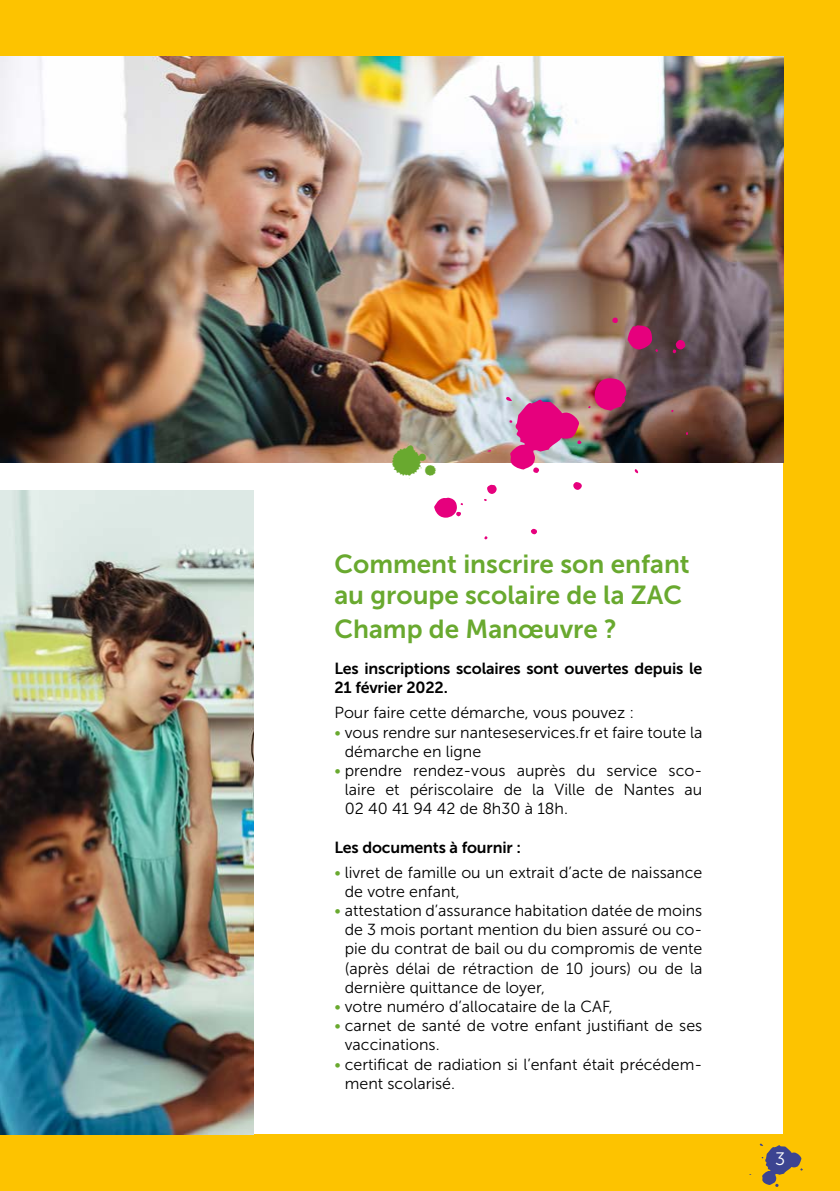
<style>
.page{position:relative;width:840px;height:1191px;background:#fff}
.page>*{position:absolute;margin:0;border:0;box-sizing:border-box;transform-origin:0 0}
.t1{font:46.6px "WC Rhesus B Bta";color:#69a92f}
.t2{font:26px/31.2px "Museo Sans 700";color:#69a92f}
.t3{font:18px "Museo Sans 300";color:#fff}
.t4{font:16px/19.2px "Museo Sans 300";color:#000}
.t5{font:16px/19.2px "Museo Sans 700";letter-spacing:-.01em;color:#000}
.s1{color:#69a92f}
</style>
<div class="page">
<div style="left:0;top:0;width:839px;height:57px;background:#fdc300"></div>
<div style="left:0;top:1134px;width:839px;height:57px;background:#fdc300"></div>
<div style="left:782px;top:0;width:57px;height:1191px;background:#fdc300"></div>
<img style="left:0;top:490px;width:253px;height:644px">
<img style="left:0;top:57px;width:782px;height:405px">
<img style="left:434px;top:317px;width:253px;height:222px">
<svg style="left:749px;top:1143px;width:53px;height:43px"></svg>
<h1 class="t1" style="left:391px;top:433px;width:47px">d</h1>
<h2 class="t2" style="left:334px;top:548px;width:356px">Comment inscrire son enfant au groupe scolaire de la ZAC</h2>
<h2 class="t2" style="left:334px;top:613px;width:284px">Champ de Manœuvre ?</h2>
<p class="t5" style="left:334px;top:659px;width:369px">Les inscriptions scolaires sont ouvertes depuis le<br>21 février 2022.</p>
<p class="t4" style="left:334px;top:703px;width:301px">Pour faire cette démarche, vous pouvez :</p>
<p class="t4" style="left:344px;top:722px;width:359px;text-indent:-10px"><span class="s1">•</span> vous rendre sur nanteseservices.fr et faire toute la démarche en ligne</p>
<p class="t4" style="left:344px;top:761px;width:359px;text-align:justify;text-indent:-10px"><span class="s1">•</span> prendre rendez-vous auprès du service sco&shy;laire et périscolaire de la Ville de Nantes au 02 40 41 94 42 de 8h30 à 18h.</p>
<p class="t5" style="left:334px;top:837px;width:188px">Les documents à fournir :</p>
<p class="t4" style="left:344px;top:862px;width:359px;text-indent:-10px"><span class="s1">•</span> livret de famille ou un extrait d’acte de naissance de votre enfant,</p>
<p class="t4" style="left:344px;top:901px;width:359px;text-align:justify;text-indent:-10px"><span class="s1">•</span> attestation d’assurance habitation datée de moins de 3 mois portant mention du bien assuré ou co&shy;pie du contrat de bail ou du compromis de vente (après délai de rétraction de 10 jours) ou de la dernière quittance de loyer,</p>
<p class="t4" style="left:334px;top:997px;width:280px"><span class="s1">•</span> votre numéro d’allocataire de la CAF,</p>
<p class="t4" style="left:344px;top:1016px;width:359px;text-indent:-10px"><span class="s1">•</span> carnet de santé de votre enfant justifiant de ses vaccinations.</p>
<p class="t4" style="left:344px;top:1054px;width:359px;text-indent:-10px"><span class="s1">•</span> certificat de radiation si l’enfant était précédem&shy;ment scolarisé.</p>
<p class="t3" style="left:774px;top:1148px;width:12px">3</p>
</div>
